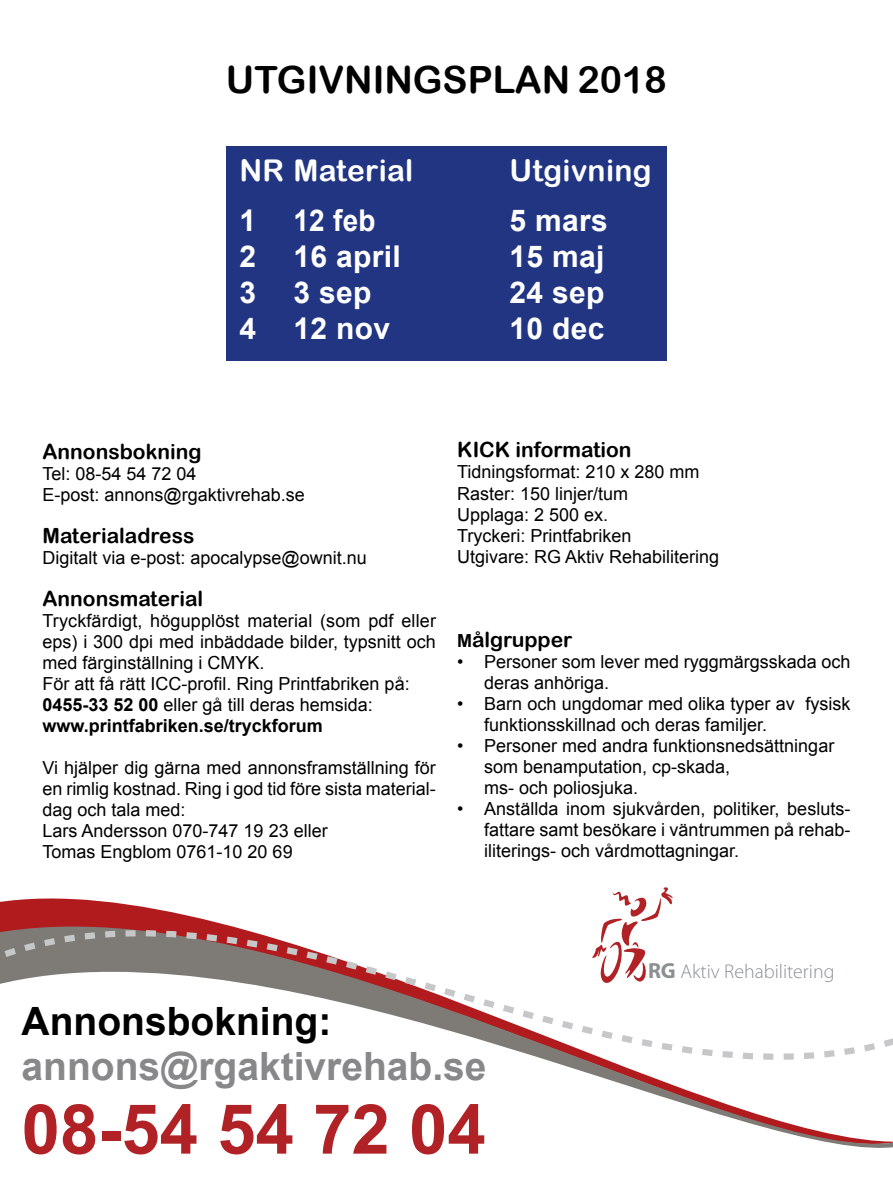
<style>
.page{position:relative;width:893px;height:1191px;background:#fff}
.page>*{position:absolute;margin:0;border:0;box-sizing:border-box;transform-origin:0 0}
.t1{font:700 69px "Arial";color:#b02226}
.t2{font:700 39px "Arial";color:#87888a}
.t3{font:700 39px "Arial";color:#000}
.t4{font:37.5px "Arial Rounded MT Bold";color:#000}
.t5{font:700 30px "Arial";letter-spacing:.01em;color:#fff}
.t6{font:30px "Arial Rounded MT Bold";letter-spacing:.01em;color:#fff}
.t7{font:21px "Arial Rounded MT Bold";color:#000}
.t8{font:300 19.95px "Myriad Pro";color:#8b9092}
.t9{font:18px/21px "Arial";color:#000}
.s1{font-weight:700}
.s2{font-family:"Arial";font-weight:700;font-size:18px}
.s3{font-weight:700;font-size:21.9px}
</style>
<div class="page">
<div style="left:226px;top:146px;width:441px;height:214px;background:#223582"></div>
<svg style="left:756px;top:1125px;width:137px;height:23px"></svg>
<svg style="left:0;top:892px;width:893px;height:233px"></svg>
<h3 class="t4" style="left:226px;top:57px;width:442px">UTGIVNINGSPLAN 2018</h3>
<h3 class="t6" style="left:240px;top:153px;width:175px">NR Material</h3>
<h3 class="t6" style="left:510px;top:153px;width:144px">Utgivning</h3>
<h3 class="t5" style="left:240px;top:200px;width:138px">1 12 feb</h3>
<h3 class="t5" style="left:510px;top:200px;width:100px">5 mars</h3>
<h3 class="t5" style="left:239px;top:236px;width:163px">2 16 april</h3>
<h3 class="t5" style="left:509px;top:236px;width:96px">15 maj</h3>
<h3 class="t5" style="left:239px;top:272px;width:133px">3 3 sep</h3>
<h3 class="t5" style="left:509px;top:272px;width:96px">24 sep</h3>
<h3 class="t5" style="left:239px;top:308px;width:152px">4 12 nov</h3>
<h3 class="t5" style="left:509px;top:308px;width:96px">10 dec</h3>
<p class="t7" style="left:43px;top:439px;width:161px">Annonsbokning</p>
<p class="t9" style="left:43px;top:463px;width:264px">Tel: 08-54 54 72 04<br>E-post: annons@rgaktivrehab.se</p>
<p class="t7" style="left:43px;top:523px;width:153px">Materialadress</p>
<p class="t9" style="left:43px;top:547px;width:326px">Digitalt via e-post: apocalypse@ownit.nu</p>
<p class="t7" style="left:43px;top:586px;width:162px">Annonsmaterial</p>
<p class="t9" style="left:43px;top:610px;width:395px">Tryckfärdigt, högupplöst material (som pdf eller eps) i 300 dpi med inbäddade bilder, typsnitt och med färginställning i CMYK.<br>För att få rätt ICC-profil. Ring Printfabriken på:<br><span class="s1">0455-33 52 00</span> eller gå till deras hemsida: <span class="s1">www.printfabriken.se/tryckforum</span></p>
<p class="t9" style="left:43px;top:757px;width:395px">Vi hjälper dig gärna med annonsframställning för en rimlig kostnad. Ring i god tid före sista material&shy;dag och tala med:<br>Lars Andersson 070-747 19 23 eller<br>Tomas Engblom 0761-10 20 69</p>
<p class="t7" style="left:457px;top:437px;width:176px">KICK information</p>
<p class="t9" style="left:457px;top:462px;width:264px">Tidningsformat: 210 x 280 mm<br>Raster: 150 linjer/tum<br>Upplaga: 2 500 ex.<br>Tryckeri: Printfabriken<br>Utgivare: RG Aktiv Rehabilitering</p>
<p class="t7" style="left:457px;top:626px;width:117px"><span class="s2">M</span>ålgrupper</p>
<p class="t9" style="left:484px;top:651px;width:368px;text-indent:-27px">• Personer som lever med ryggmärgsskada och deras anhöriga.</p>
<p class="t9" style="left:484px;top:693px;width:368px;text-indent:-27px">• Barn och ungdomar med olika typer av fysisk funktionsskillnad och deras familjer.</p>
<p class="t9" style="left:484px;top:735px;width:352px;text-indent:-27px">• Personer med andra funktionsnedsättningar som benamputation, cp-skada,<br>ms- och poliosjuka.</p>
<p class="t9" style="left:484px;top:798px;width:368px;text-align:justify;text-indent:-27px">• Anställda inom sjukvården, politiker, besluts&shy;fattare samt besökare i väntrummen på rehab&shy;iliterings- och vårdmottagningar.</p>
<p class="t8" style="left:648px;top:960px;width:188px"><span class="s3">RG</span> Aktiv Rehabilitering</p>
<h2 class="t3" style="left:22px;top:995px;width:311px">Annonsbokning:</h2>
<h2 class="t2" style="left:22px;top:1040px;width:466px">annons@rgaktivrehab.se</h2>
<h1 class="t1" style="left:22px;top:1084px;width:466px">08-54 54 72 04</h1>
</div>
